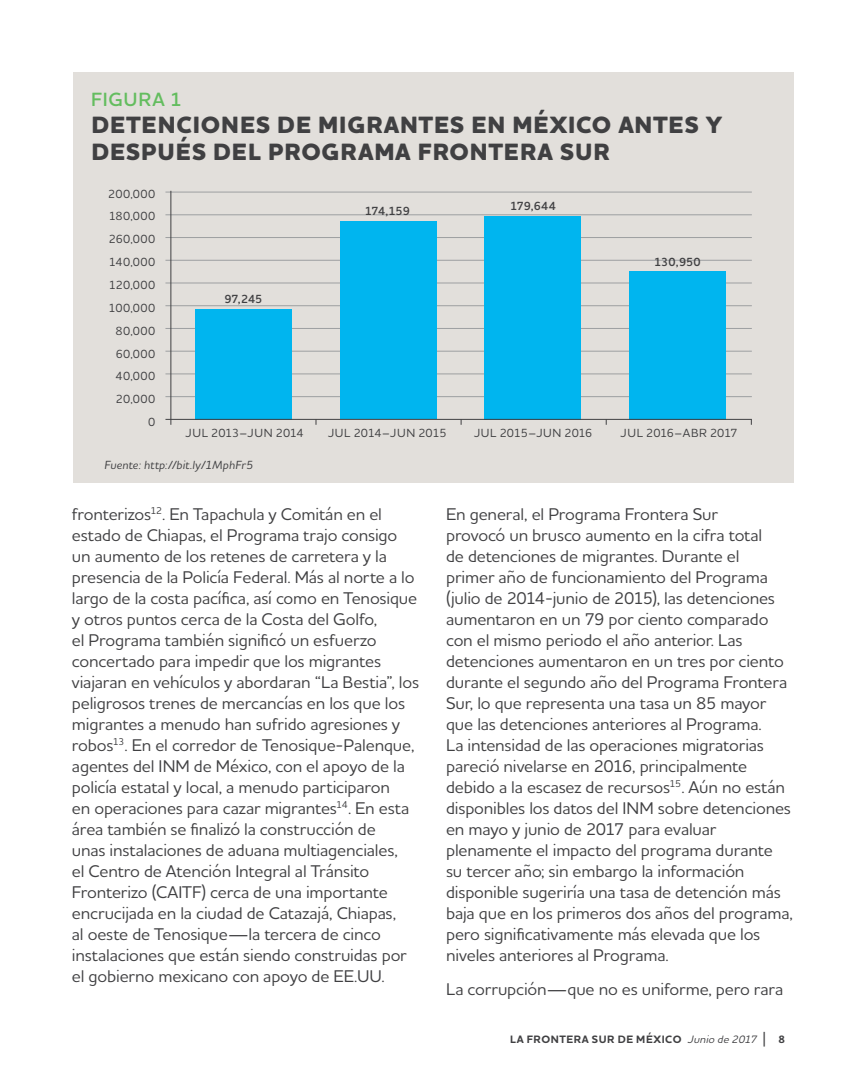
<style>
.page{position:relative;width:866px;height:1080px;background:#fff}
.page>*{position:absolute;margin:0;border:0;box-sizing:border-box;transform-origin:0 0}
.t1{font:800 24px/27px "Houschka Alt Pro";letter-spacing:.035em;color:#404042}
.t2{font:600 19.5px "Houschka Alt Pro";letter-spacing:.035em;color:#64bd5f}
.t3{font:500 17.25px/21px "Houschka Alt Pro";letter-spacing:-.01em;color:#404042}
.t4{font:500 12px/22.8px "Houschka Alt Pro";letter-spacing:.025em;color:#404042;text-align:right}
.t5{font:500 12px "Houschka Alt Pro";letter-spacing:-.01em;color:#404042}
.t6{font:italic 500 12px "Houschka Alt Pro";letter-spacing:.015em;color:#404042}
.t7{font:600 12px "Houschka Alt Pro";letter-spacing:-.01em;color:#404042}
.t8{font:700 10.95px "Houschka Alt Pro";letter-spacing:.05em;color:#404042}
.s1{font-weight:500;font-style:italic}
.s2{font-weight:500;font-size:16.35px}
</style>
<div class="page">
<div style="left:73px;top:72px;width:720px;height:410px;background:#e2dfdb"></div>
<hr style="left:165px;top:328px;width:586px;height:1px;background:#9d9fa1">
<hr style="left:165px;top:374px;width:586px;height:1px;background:#9d9fa1">
<hr style="left:165px;top:283px;width:586px;height:1px;background:#9d9fa1">
<hr style="left:165px;top:214px;width:586px;height:1px;background:#9d9fa1">
<hr style="left:165px;top:396px;width:586px;height:1px;background:#9d9fa1">
<hr style="left:165px;top:305px;width:586px;height:1px;background:#9d9fa1">
<hr style="left:165px;top:237px;width:586px;height:1px;background:#9d9fa1">
<hr style="left:165px;top:351px;width:586px;height:1px;background:#9d9fa1">
<hr style="left:165px;top:260px;width:586px;height:1px;background:#9d9fa1">
<hr style="left:165px;top:192px;width:586px;height:1px;background:#9d9fa1">
<div style="left:195px;top:309px;width:96px;height:110px;background:#00b5ef"></div>
<div style="left:629px;top:271px;width:96px;height:148px;background:#00b5ef"></div>
<div style="left:340px;top:221px;width:96px;height:198px;background:#00b5ef"></div>
<div style="left:484px;top:216px;width:97px;height:203px;background:#00b5ef"></div>
<hr style="left:170px;top:191px;width:1px;height:234px;background:#404042">
<hr style="left:165px;top:419px;width:586px;height:1px;background:#404042">
<p class="t2" style="left:91px;top:91px;width:92px">FIGURA 1</p>
<h1 class="t1" style="left:91px;top:111px;width:632px">DETENCIONES DE MIGRANTES EN MÉXICO ANTES Y<br>DESPUÉS DEL PROGRAMA FRONTERA SUR</h1>
<p class="t4" style="left:108px;top:182px;width:48px">200,000<br>180,000<br>260,000<br>140,000<br>120,000<br>100,000<br>80,000<br>60,000<br>40,000<br>20,000<br>0</p>
<p class="t5" style="left:185px;top:425px;width:120px">JUL 2013–JUN 2014</p>
<p class="t7" style="left:510px;top:201px;width:47px">179,644</p>
<p class="t7" style="left:365px;top:206px;width:47px">174,159</p>
<p class="t7" style="left:654px;top:257px;width:48px">130,950</p>
<p class="t7" style="left:224px;top:294px;width:40px">97,245</p>
<p class="t5" style="left:328px;top:425px;width:120px">JUL 2014–JUN 2015</p>
<p class="t5" style="left:474px;top:425px;width:120px">JUL 2015–JUN 2016</p>
<p class="t5" style="left:620px;top:425px;width:119px">JUL 2016–ABR 2017</p>
<p class="t6" style="left:105px;top:459px;width:150px">Fuente: http://bit.ly/1MphFr5</p>
<p class="t3" style="left:72px;top:503px;width:348px">fronterizos<sup>12</sup>. En Tapachula y Comitán en el estado de Chiapas, el Programa trajo consigo un aumento de los retenes de carretera y la presencia de la Policía Federal. Más al norte a lo largo de la costa pacífica, así como en Tenosique y otros puntos cerca de la Costa del Golfo,<br>el Programa también significó un esfuerzo concertado para impedir que los migrantes viajaran en vehículos y abordaran “La Bestia”, los peligrosos trenes de mercancías en los que los migrantes a menudo han sufrido agresiones y robos<sup>13</sup>. En el corredor de Tenosique-Palenque, agentes del INM de México, con el apoyo de la policía estatal y local, a menudo participaron<br>en operaciones para cazar migrantes<sup>14</sup>. En esta área también se finalizó la construcción de<br>unas instalaciones de aduana multiagenciales,<br>el Centro de Atención Integral al Tránsito Fronterizo (CAITF) cerca de una importante encrucijada en la ciudad de Catazajá, Chiapas,<br>al oeste de Tenosique—la tercera de cinco instalaciones que están siendo construidas por el gobierno mexicano con apoyo de EE.UU.</p>
<p class="t3" style="left:446px;top:503px;width:348px">En general, el Programa Frontera Sur<br>provocó un brusco aumento en la cifra total<br>de detenciones de migrantes. Durante el<br>primer año de funcionamiento del Programa (julio de 2014-junio de 2015), las detenciones aumentaron en un 79 por ciento comparado con el mismo periodo el año anterior. Las detenciones aumentaron en un tres por ciento durante el segundo año del Programa Frontera Sur, lo que representa una tasa un 85 mayor que las detenciones anteriores al Programa.<br>La intensidad de las operaciones migratorias pareció nivelarse en 2016, principalmente debido a la escasez de recursos<sup>15</sup>. Aún no están disponibles los datos del INM sobre detenciones en mayo y junio de 2017 para evaluar plenamente el impacto del programa durante su tercer año; sin embargo la información disponible sugeriría una tasa de detención más baja que en los primeros dos años del programa, pero significativamente más elevada que los niveles anteriores al Programa.</p>
<p class="t3" style="left:446px;top:978px;width:339px">La corrupción—que no es uniforme, pero rara</p>
<p class="t8" style="left:510px;top:1033px;width:276px">LA FRONTERA SUR DE MÉXICO <span class="s1">Junio de 2017</span> <span class="s2">|</span> 8</p>
</div>
